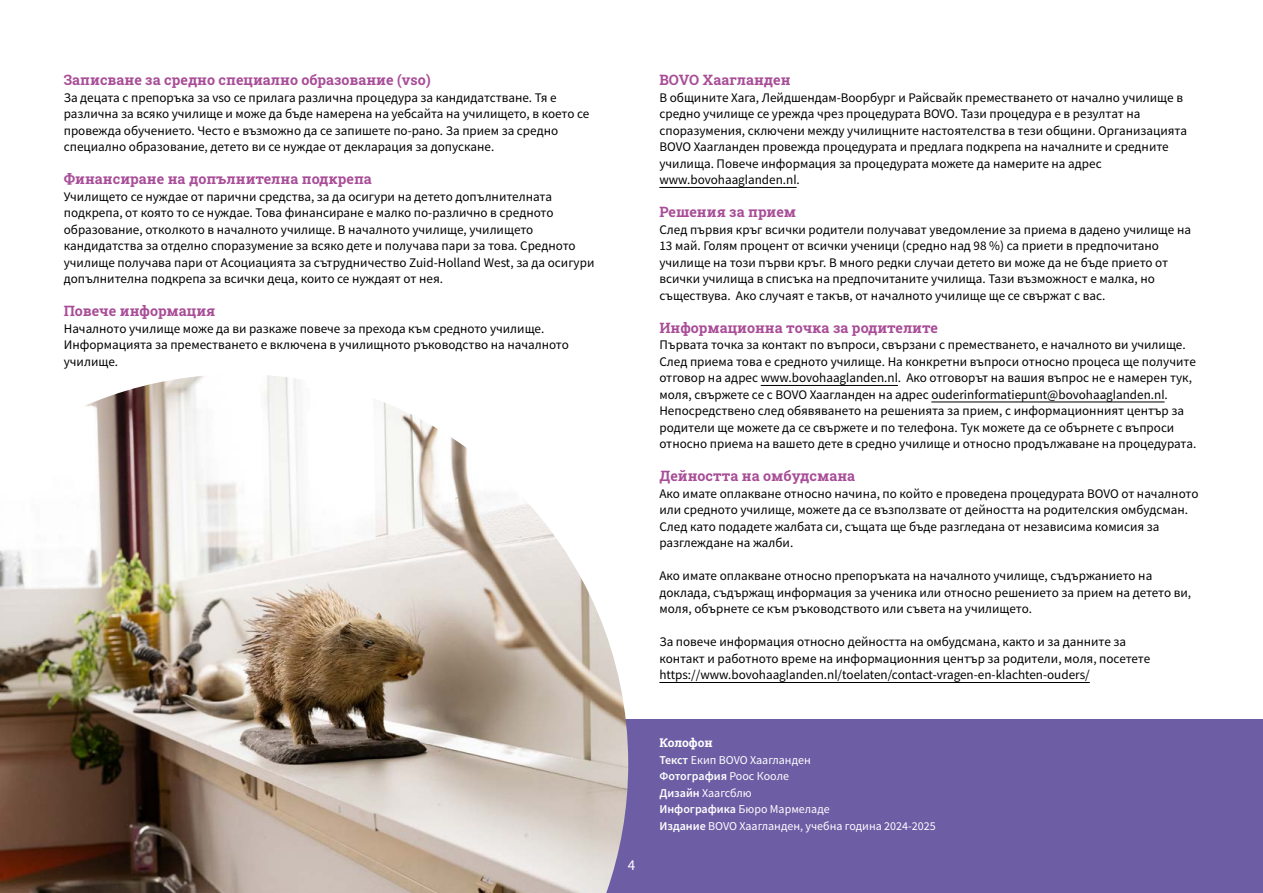
<style>
.page{position:relative;width:1263px;height:893px;background:#fff}
.page>*{position:absolute;margin:0;border:0;box-sizing:border-box;transform-origin:0 0}
.t1{font:15px "Source Sans Pro";color:#fff}
.Kopje{font:700 14.25px "Roboto Slab";color:#a84d97}
.Body_Text_9_13{font:13.2px/16.5px "Source Sans Pro";color:#000}
.Body_Text_9_13-2{font:12px "Source Sans Pro";color:#fff}
.Body_Text_9_13-3{font:600 12px "Source Sans Pro";color:#fff}
.t2{font:700 12px "Roboto Slab";color:#fff}
.s1{font-weight:600}
.s2{font-weight:400}
</style>
<div class="page">
<div style="left:0;top:720px;width:1263px;height:173px;background:#6c5da5"></div>
<img style="left:0;top:375px;width:628px;height:518px">
<hr style="left:659px;top:187px;width:138px;height:1px;background:#000">
<hr style="left:761px;top:385px;width:137px;height:1px;background:#000">
<hr style="left:931px;top:402px;width:233px;height:1px;background:#000">
<hr style="left:659px;top:682px;width:431px;height:1px;background:#000">
<p class="Kopje" style="left:64px;top:70px;width:368px">Записване за средно специално образование (vso)</p>
<p class="Body_Text_9_13" style="left:64px;top:89px;width:527px">За децата с препоръка за vso се прилага различна процедура за кандидатстване. Тя е различна за всяко училище и може да бъде намерена на уебсайта на училището, в което се провежда обучението. Често е възможно да се запишете по-рано. За прием за средно специално образование, детето ви се нуждае от декларация за допускане.</p>
<p class="Kopje" style="left:64px;top:169px;width:310px">Финансиране на допълнителна подкрепа</p>
<p class="Body_Text_9_13" style="left:64px;top:188px;width:532px">Училището се нуждае от парични средства, за да осигури на детето допълнителната подкрепа, от която то се нуждае. Това финансиране е малко по-различно в средното образование, отколкото в началното училище. В началното училище, училището кандидатства за отделно споразумение за всяко дете и получава пари за това. Средното училище получава пари от Асоциацията за сътрудничество Zuid-Holland West, за да осигури допълнителна подкрепа за всички деца, които се нуждаят от нея.</p>
<p class="Kopje" style="left:64px;top:301px;width:153px">Повече информация</p>
<p class="Body_Text_9_13" style="left:64px;top:320px;width:507px">Началното училище може да ви разкаже повече за прехода към средното училище.<br>Информацията за преместването е включена в училищното ръководство на началното училище.</p>
<p class="t1" style="left:628px;top:855px;width:9px">4</p>
<p class="Kopje" style="left:659px;top:70px;width:133px">BOVO Хаагланден</p>
<p class="Body_Text_9_13" style="left:659px;top:89px;width:529px">В общините Хага, Лейдшендам-Воорбург и Райсвайк преместването от начално училище в средно училище се урежда чрез процедурата BOVO. Тази процедура е в резултат на споразумения, сключени между училищните настоятелства в тези общини. Организацията BOVO Хаагланден провежда процедурата и предлага подкрепа на началните и средните училища. Повече информация за процедурата можете да намерите на адрес www.bovohaaglanden.nl.</p>
<p class="Kopje" style="left:659px;top:202px;width:138px">Решения за прием</p>
<p class="Body_Text_9_13" style="left:659px;top:221px;width:533px">След първия кръг всички родители получават уведомление за приема в дадено училище на 13 май. Голям процент от всички ученици (средно над 98 %) са приети в предпочитано училище на този първи кръг. В много редки случаи детето ви може да не бъде прието от всички училища в списъка на предпочитаните училища. Тази възможност е малка, но съществува. Ако случаят е такъв, от началното училище ще се свържат с вас.</p>
<p class="Kopje" style="left:659px;top:318px;width:280px">Информационна точка за родителите</p>
<p class="Body_Text_9_13" style="left:659px;top:337px;width:538px">Първата точка за контакт по въпроси, свързани с преместването, е началното ви училище.<br>След приема това е средното училище. На конкретни въпроси относно процеса ще получите отговор на адрес www.bovohaaglanden.nl. Ако отговорът на вашия въпрос не е намерен тук, моля, свържете се с BOVO Хаагланден на адрес ouderinformatiepunt@bovohaaglanden.nl.</p>
<p class="Body_Text_9_13" style="left:659px;top:403px;width:538px">Непосредствено след обявяването на решенията за прием, с информационният център за родители ще можете да се свържете и по телефона. Тук можете да се обърнете с въпроси относно приема на вашето дете в средно училище и относно продължаване на процедурата.</p>
<p class="Kopje" style="left:659px;top:466px;width:197px">Дейността на омбудсмана</p>
<p class="Body_Text_9_13" style="left:659px;top:485px;width:541px">Ако имате оплакване относно начина, по който е проведена процедурата BOVO от началното или средното училище, можете да се възползвате от дейността на родителския омбудсман.<br>След като подадете жалбата си, същата ще бъде разгледана от независима комисия за разглеждане на жалби.</p>
<p class="Body_Text_9_13" style="left:659px;top:568px;width:533px">Ако имате оплакване относно препоръката на началното училище, съдържанието на доклада, съдържащ информация за ученика или относно решението за прием на детето ви, моля, обърнете се към ръководството или съвета на училището.</p>
<p class="Body_Text_9_13" style="left:659px;top:634px;width:492px">За повече информация относно дейността на омбудсмана, както и за данните за контакт и работното време на информационния център за родители, моля, посетете https://www.bovohaaglanden.nl/toelaten/contact-vragen-en-klachten-ouders/</p>
<p class="t2" style="left:659px;top:734px;width:55px">Колофон</p>
<p class="Body_Text_9_13-2" style="left:659px;top:752px;width:153px"><span class="s1">Текст</span> Екип BOVO Хаагланден</p>
<p class="Body_Text_9_13-3" style="left:659px;top:768px;width:131px">Фотография <span class="s2">Роос Кооле</span></p>
<p class="Body_Text_9_13-2" style="left:659px;top:785px;width:94px"><span class="s1">Дизайн</span> Хаагсблю</p>
<p class="Body_Text_9_13-2" style="left:659px;top:801px;width:172px"><span class="s1">Инфографика</span> Бюро Мармеладе</p>
<p class="Body_Text_9_13-2" style="left:659px;top:818px;width:278px"><span class="s1">Издание</span> BOVO Хаагланден, учебна година 2024-2025</p>
</div>
